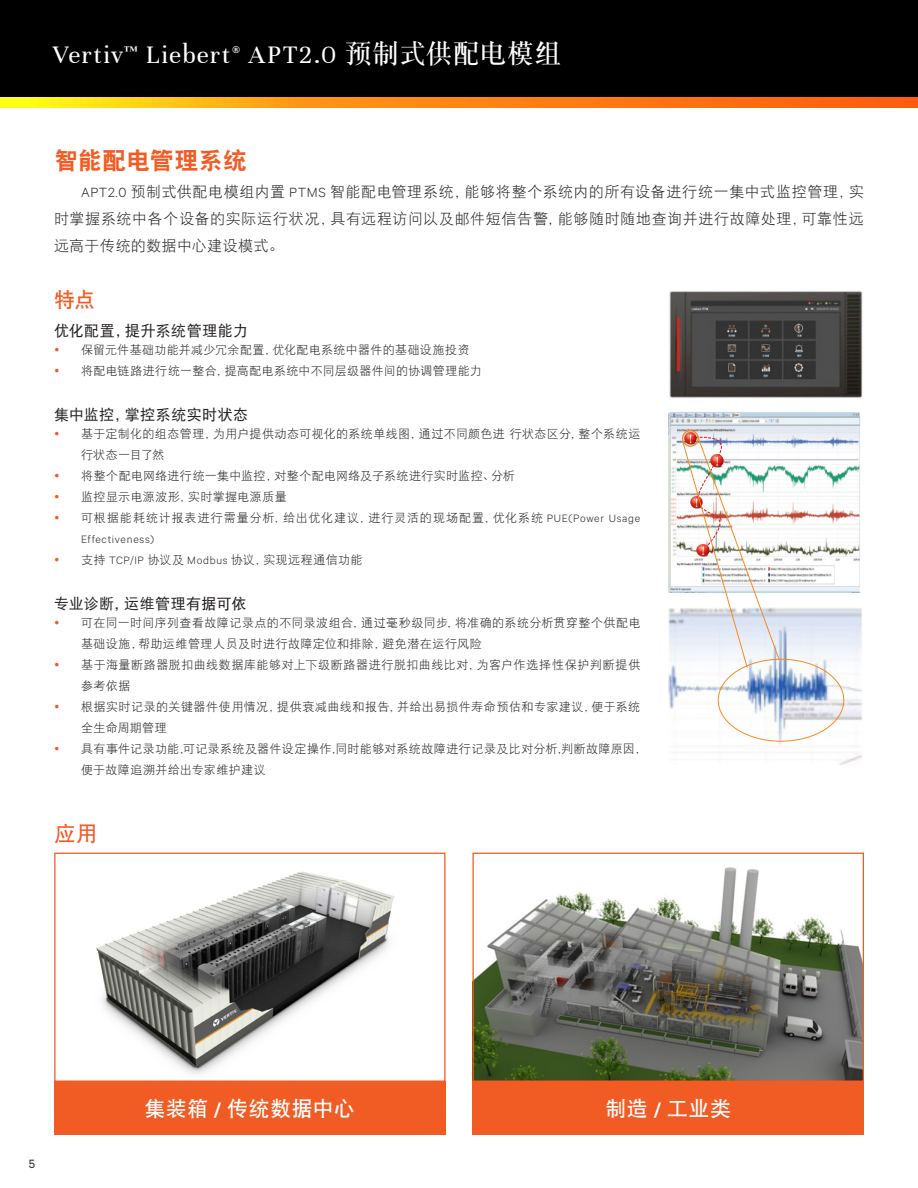
<style>
.page{position:relative;width:918px;height:1188px;background:#fff}
.page>*{position:absolute;margin:0;border:0;box-sizing:border-box;transform-origin:0 0}
.t1{font:27px "Unna";letter-spacing:.055em;color:#fff}
.t2{font:24px "DF Hei GB W9";letter-spacing:.01em;color:#f15b24}
.t3{font:21px "DF Hei GB W7";letter-spacing:.02em;color:#fff}
.t4{font:21px "DF Hei GB W7";color:#f15b24}
.t5{font:15px/27px "DF Hei GB W3";letter-spacing:.035em;color:#231f20;text-align:justify}
.t6{font:15px "DF Hei GB W5";letter-spacing:.025em;color:#231f20}
.t7{font:13.5px "Calibre";color:#231f20}
.t8{font:12px/21px "DF Hei GB W3";letter-spacing:.035em;color:#231f20}
.t9{font:12px/21px "DF Hei GB W3";letter-spacing:.08em;color:#231f20}
.s1{font-family:"DF Song GB W7"}
.s2{font-family:"Calibre";font-weight:300}
.s3{font-family:"Calibre";font-weight:500}
</style>
<div class="page">
<div style="left:0;top:0;width:918px;height:108px;background:#000"></div>
<svg style="left:0;top:98px;width:918px;height:10px;background:#ff9314"></svg>
<div style="left:54px;top:853px;width:392px;height:229px;border:1px solid #f15b24"></div>
<img style="left:474px;top:867px;width:388px;height:213px">
<div style="left:472px;top:853px;width:392px;height:229px;border:1px solid #f15b24"></div>
<div style="left:54px;top:1082px;width:392px;height:53px;background:#f15b24"></div>
<div style="left:472px;top:1082px;width:392px;height:53px;background:#f15b24"></div>
<img style="left:94px;top:852px;width:307px;height:222px">
<img style="left:668px;top:290px;width:195px;height:108px">
<img style="left:668px;top:608px;width:195px;height:156px">
<img style="left:668px;top:412px;width:192px;height:180px">
<div style="left:682px;top:430px;width:17px;height:17px;border:1px solid #f68b1f;border-radius:50%"></div>
<svg style="left:682px;top:432px;width:98px;height:236px"></svg>
<h1 class="t1" style="left:53px;top:40px;width:510px">Vertiv<sup>™</sup> Liebert<sup>®</sup> APT2.0 <span class="s1">预制式供配电模组</span></h1>
<p class="t2" style="left:54px;top:148px;width:195px">智能配电管理系统</p>
<p class="t5" style="left:54px;top:178px;width:812px;text-indent:27px"><span class="s2">APT2.0</span> 预制式供配电模组内置 <span class="s2">PTMS</span> 智能配电管理系统，能够将整个系统内的所有设备进行统一集中式监控管理，实时掌握系统中各个设备的实际运行状况，具有远程访问以及邮件短信告警，能够随时随地查询并进行故障处理，可靠性远远高于传统的数据中心建设模式。</p>
<p class="t4" style="left:54px;top:288px;width:43px">特点</p>
<p class="t6" style="left:54px;top:322px;width:195px">优化配置，提升系统管理能力</p>
<p class="t8" style="left:81px;top:339px;width:390px">保留元件基础功能并减少冗余配置，优化配电系统中器件的基础设施投资</p>
<p class="t8" style="left:81px;top:360px;width:402px">将配电链路进行统一整合，提高配电系统中不同层级器件间的协调管理能力</p>
<p class="t6" style="left:54px;top:406px;width:196px">集中监控，掌控系统实时状态</p>
<p class="t8" style="left:81px;top:423px;width:561px">基于定制化的组态管理，为用户提供动态可视化的系统单线图，通过不同颜色进行状态区分，整个系统运行状态一目了然</p>
<p class="t8" style="left:81px;top:465px;width:435px">将整个配电网络进行统一集中监控，对整个配电网络及子系统进行实时监控、分析</p>
<p class="t8" style="left:81px;top:486px;width:207px">监控显示电源波形，实时掌握电源质量</p>
<p class="t9" style="left:81px;top:507px;width:561px">可根据能耗统计报表进行需量分析，给出优化建议，进行灵活的现场配置，优化系统 <span class="s2">PUE(Power Usage<br>Effectiveness)</span></p>
<p class="t8" style="left:81px;top:549px;width:283px">支持 <span class="s2">TCP/IP</span> 协议及 <span class="s2">Modbus</span> 协议，实现远程通信功能</p>
<p class="t6" style="left:54px;top:595px;width:194px">专业诊断，运维管理有据可依</p>
<p class="t8" style="left:81px;top:612px;width:561px">可在同一时间序列查看故障记录点的不同录波组合，通过毫秒级同步，将准确的系统分析贯穿整个供配电基础设施，帮助运维管理人员及时进行故障定位和排除，避免潜在运行风险</p>
<p class="t8" style="left:81px;top:654px;width:561px">基于海量断路器脱扣曲线数据库能够对上下级断路器进行脱扣曲线比对，为客户作选择性保护判断提供参考依据</p>
<p class="t8" style="left:81px;top:696px;width:561px">根据实时记录的关键器件使用情况，提供衰减曲线和报告，并给出易损件寿命预估和专家建议，便于系统全生命周期管理</p>
<p class="t8" style="left:81px;top:738px;width:567px">具有事件记录功能，可记录系统及器件设定操作，同时能够对系统故障进行记录及比对分析，判断故障原因，便于故障追溯并给出专家维护建议</p>
<p class="t4" style="left:54px;top:822px;width:44px">应用</p>
<p class="t7" style="left:29px;top:1156px;width:8px">5</p>
<p class="t3" style="left:144px;top:1097px;width:212px">集装箱 <span class="s3">/</span> 传统数据中心</p>
<p class="t3" style="left:605px;top:1097px;width:127px">制造 <span class="s3">/</span> 工业类</p>
</div>
